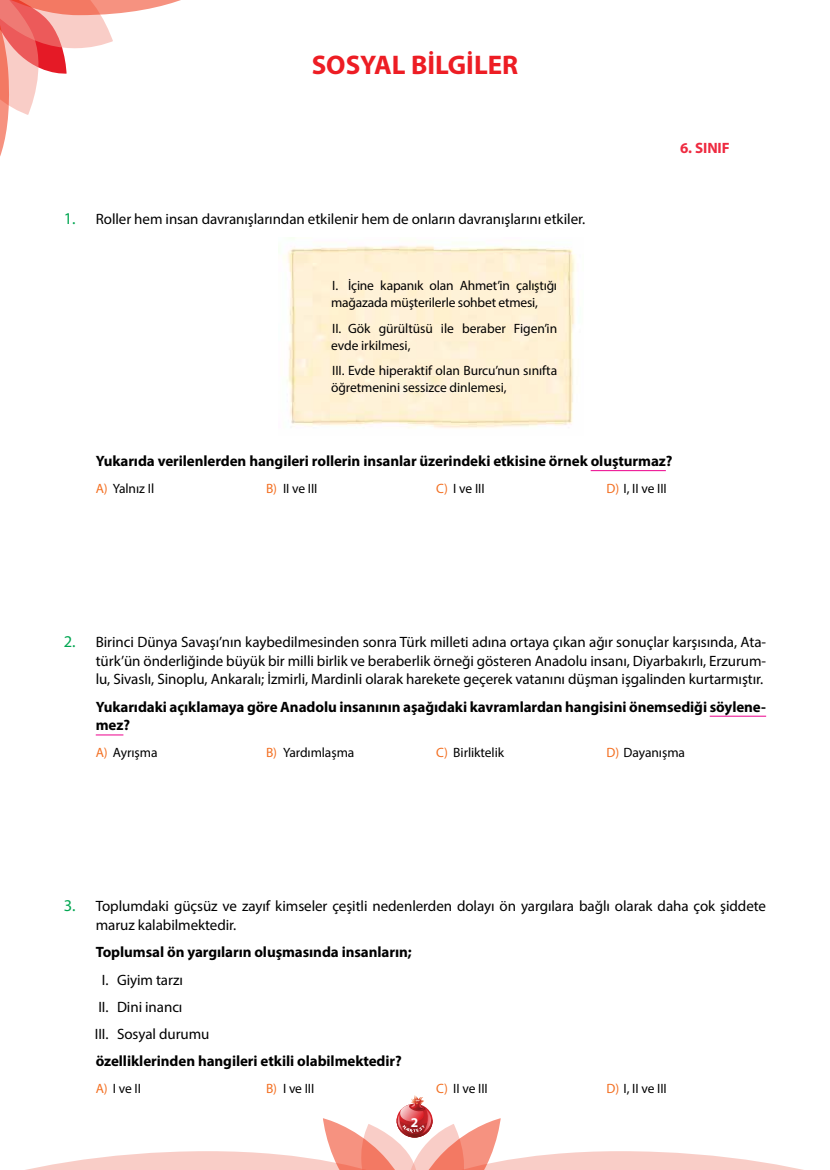
<style>
.page{position:relative;width:830px;height:1170px;background:#fff}
.page>*{position:absolute;margin:0;border:0;box-sizing:border-box;transform-origin:0 0}
.t1{font:700 27px "Myriad Pro";color:#ed1d24}
.t2{font:15px/18.8px "Myriad Pro";letter-spacing:-.005em;color:#000}
.t3{font:700 15px/18.8px "Myriad Pro";letter-spacing:-.005em;color:#000}
.t4{font:700 15px "Myriad Pro";letter-spacing:-.005em;color:#ee2a40}
.t5{font:13.5px/16.8px "Myriad Pro";letter-spacing:-.005em;color:#000}
.t6{font:700 13.5px "Myriad Pro";color:#fff}
.s1{font-size:16.5px;color:#00a651}
.s2{color:#f36f21}
</style>
<div class="page">
<svg style="left:0;top:0;width:181px;height:156px"></svg>
<svg style="left:30px;top:1095px;width:768px;height:74px"></svg>
<hr style="left:590px;top:470px;width:75px;height:1px;background:#ec008c">
<hr style="left:709px;top:716px;width:56px;height:1px;background:#ec008c">
<svg style="left:96px;top:734px;width:27px;height:1px"></svg>
<img style="left:283px;top:238px;width:293px;height:191px">
<h1 class="t1" style="left:311px;top:47px;width:208px">SOSYAL BİLGİLER</h1>
<p class="t2" style="left:64px;top:209px;width:522px"><span class="s1">1.</span> Roller hem insan davranışlarından etkilenir hem de onların davranışlarını etkiler.</p>
<p class="t5" style="left:331px;top:277px;width:227px">I. İçine kapanık olan Ahmet’in çalıştığı mağazada müşterilerle sohbet etmesi,</p>
<p class="t5" style="left:331px;top:319px;width:227px">II. Gök gürültüsü ile beraber Figen’in evde irkilmesi,</p>
<p class="t5" style="left:331px;top:362px;width:227px">III. Evde hiperaktif olan Burcu’nun sınıfta öğretmenini sessizce dinlemesi,</p>
<p class="t4" style="left:679px;top:138px;width:51px">6. SINIF</p>
<p class="t3" style="left:96px;top:451px;width:578px">Yukarıda verilenlerden hangileri rollerin insanlar üzerindeki etkisine örnek oluşturmaz?</p>
<p class="t5" style="left:96px;top:479px;width:60px"><span class="s2">A)</span> Yalnız Il</p>
<p class="t5" style="left:266px;top:479px;width:53px"><span class="s2">B)</span> II ve III</p>
<p class="t5" style="left:436px;top:479px;width:50px"><span class="s2">C)</span> I ve III</p>
<p class="t5" style="left:606px;top:479px;width:62px"><span class="s2">D)</span> I, II ve III</p>
<p class="t2" style="left:96px;top:632px;width:671px;text-align:justify;text-indent:-32px"><span class="s1">2.</span> Birinci Dünya Savaşı’nın kaybedilmesinden sonra Türk milleti adına ortaya çıkan ağır sonuçlar karşısında, Ata&shy;türk’ün önderliğinde büyük bir milli birlik ve beraberlik örneği gösteren Anadolu insanı, Diyarbakırlı, Erzurum&shy;lu, Sivaslı, Sinoplu, Ankaralı; İzmirli, Mardinli olarak harekete geçerek vatanını düşman işgalinden kurtarmıştır.</p>
<p class="t3" style="left:96px;top:696px;width:671px">Yukarıdaki açıklamaya göre Anadolu insanının aşağıdaki kavramlardan hangisini önemsediği söylene&shy;mez?</p>
<p class="t5" style="left:96px;top:743px;width:63px"><span class="s2">A)</span> Ayrışma</p>
<p class="t5" style="left:266px;top:743px;width:90px"><span class="s2">B)</span> Yardımlaşma</p>
<p class="t5" style="left:436px;top:743px;width:69px"><span class="s2">C)</span> Birliktelik</p>
<p class="t5" style="left:606px;top:743px;width:80px"><span class="s2">D)</span> Dayanışma</p>
<p class="t2" style="left:96px;top:896px;width:671px;text-indent:-32px"><span class="s1">3.</span> Toplumdaki güçsüz ve zayıf kimseler çeşitli nedenlerden dolayı ön yargılara bağlı olarak daha çok şiddete maruz kalabilmektedir.</p>
<p class="t3" style="left:96px;top:942px;width:317px">Toplumsal ön yargıların oluşmasında insanların;</p>
<p class="t2" style="left:95px;top:965px;width:116px;line-height:27.3px;text-indent:7px">I. Giyim tarzı<br>II. Dini inancı<br>III. Sosyal durumu</p>
<p class="t3" style="left:96px;top:1051px;width:307px">özelliklerinden hangileri etkili olabilmektedir?</p>
<p class="t5" style="left:96px;top:1079px;width:47px"><span class="s2">A)</span> I ve II</p>
<p class="t5" style="left:266px;top:1079px;width:50px"><span class="s2">B)</span> I ve III</p>
<p class="t5" style="left:436px;top:1079px;width:53px"><span class="s2">C)</span> II ve III</p>
<p class="t5" style="left:606px;top:1079px;width:62px"><span class="s2">D)</span> I, II ve III</p>
<p class="t6" style="left:410px;top:1113px;width:9px">2</p>
</div>
